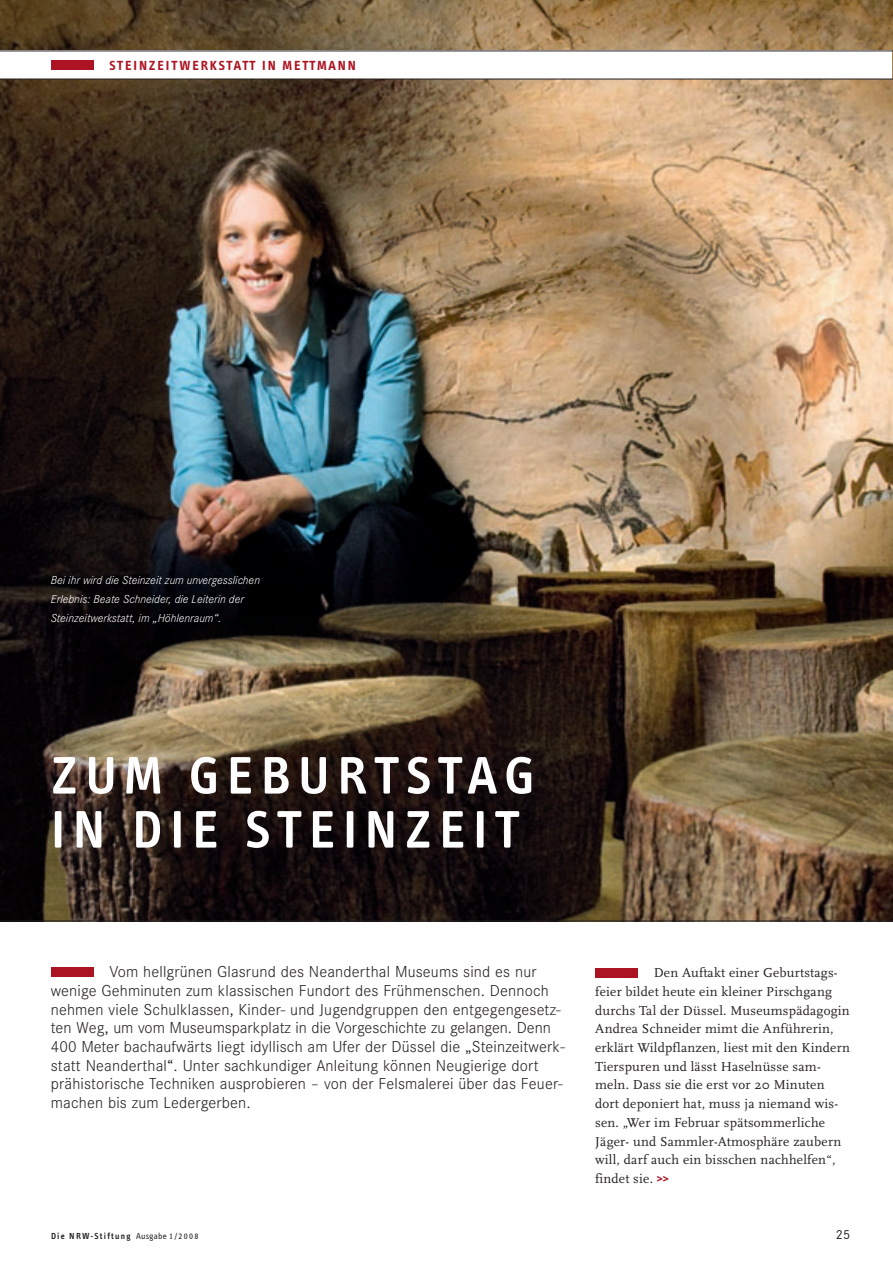
<style>
.page{position:relative;width:893px;height:1263px;background:#fff}
.page>*{position:absolute;margin:0;border:0;box-sizing:border-box;transform-origin:0 0}
.t1{font:600 54px/54px "Info Text";letter-spacing:.135em;color:#fff}
.t2{font:300 16.5px/18.8px "Corporate S";letter-spacing:.01em;color:#231f20}
.t3{font:13.5px/18.8px "Scala";letter-spacing:.015em;color:#231f20}
.t4{font:700 13.5px "Info Text";letter-spacing:.135em;color:#ac1423}
.t5{font:13.5px "Corporate S";color:#231f20}
.t6{font:italic 300 12px/18.8px "Corporate S";color:#fff}
.t7{font:600 9px "Info Text";letter-spacing:.135em;color:#231f20}
.s1{font-family:"Info Text";font-weight:700;color:#ac1423}
.s2{font-weight:400}
.s3{font-family:"Info Text Normal Caps";font-weight:400}
</style>
<div class="page">
<img style="left:0;top:0;width:892px;height:920px">
<div style="left:0;top:51px;width:892px;height:28px;background:#fff"></div>
<div style="left:51px;top:60px;width:42px;height:10px;background:#ac1423"></div>
<hr style="left:0;top:79px;width:892px;height:1px;background:#231f20">
<hr style="left:0;top:51px;width:892px;height:1px;background:#231f20">
<hr style="left:0;top:920px;width:892px;height:1px;background:#231f20">
<div style="left:595px;top:968px;width:43px;height:10px;background:#ac1423"></div>
<div style="left:51px;top:968px;width:42px;height:9px;background:#ac1423"></div>
<p class="t4" style="left:109px;top:57px;width:248px">STEINZEITWERKSTATT IN METTMANN</p>
<p class="t6" style="left:51px;top:572px;width:211px">Bei ihr wird die Steinzeit zum unvergesslichen<br>Erlebnis: Beate Schneider, die Leiterin der<br>Steinzeitwerkstatt, im „Höhlenraum“.</p>
<h1 class="t1" style="left:51px;top:752px;width:485px">ZUM GEBURTSTAG<br>IN DIE STEINZEIT</h1>
<p class="t2" style="left:51px;top:964px;width:516px;text-indent:59px">Vom hellgrünen Glasrund des Neanderthal Museums sind es nur wenige Gehminuten zum klassischen Fundort des Frühmenschen. Dennoch nehmen viele Schulklassen, Kinder- und Jugendgruppen den ent gegengesetz&shy;ten Weg, um vom Muse ums parkplatz in die Vorgeschichte zu gelangen. Denn 400 Meter bachaufwärts liegt idyllisch am Ufer der Düssel die „Steinzeitwerk - statt Nean derthal“. Unter sachkundiger Anleitung können Neugierige dort prähis to rische Techniken ausprobieren – von der Felsmalerei über das Feuer - machen bis zum Ledergerben.</p>
<p class="t3" style="left:595px;top:964px;width:256px;text-indent:59px">Den Auftakt einer Geburtstags - feier bildet heute ein kleiner Pirschgang durchs Tal der Düssel. Museumspädagogin Andrea Schneider mimt die Anführerin, erklärt Wildpflanzen, liest mit den Kindern Tierspuren und lässt Haselnüsse sam&shy;meln. Dass sie die erst vor 20 Minuten dort deponiert hat, muss ja niemand wis&shy;sen. „Wer im Februar spätsommerliche Jäger- und Sammler-Atmosphäre zaubern will, darf auch ein bisschen nachhelfen“, findet sie. <span class="s1">&gt;&gt;</span></p>
<p class="t7" style="left:51px;top:1232px;width:149px">Die NRW-Stiftung <span class="s2">Ausgabe</span> <span class="s3">1/2008</span></p>
<p class="t5" style="left:836px;top:1229px;width:16px">25</p>
</div>
